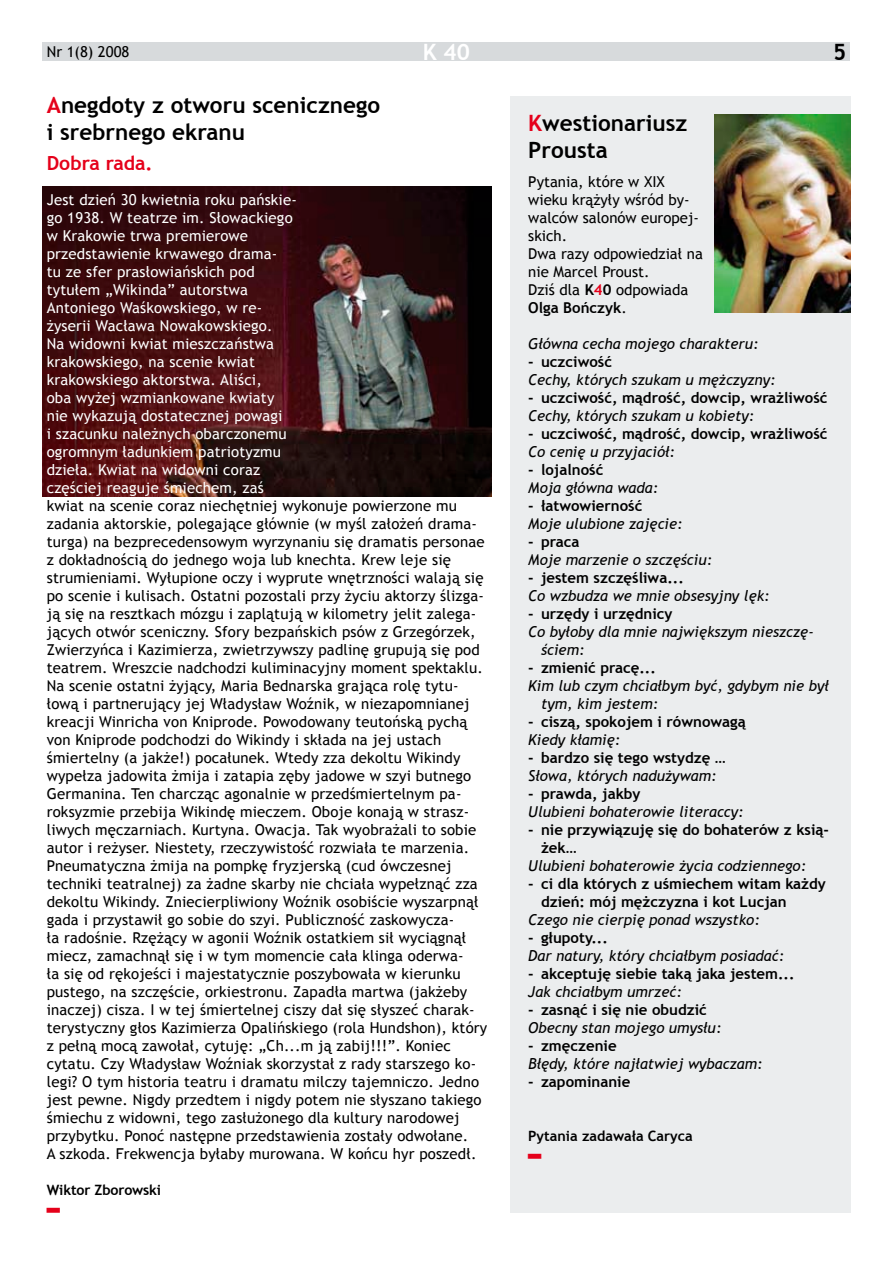
<style>
.page{position:relative;width:893px;height:1263px;background:#fff}
.page>*{position:absolute;margin:0;border:0;box-sizing:border-box;transform-origin:0 0}
.t1{font:700 45px "Trebuchet MS";color:#e5001a;scale:.5 1}
.t2{font:700 22.5px/27px "Trebuchet MS";color:#000}
.t3{font:700 22.5px "Trebuchet MS";color:#fff}
.t4{font:700 19.5px "Trebuchet MS";color:#e5001a}
.t5{font:15px/18px "Trebuchet MS";letter-spacing:.01em;color:#000}
.t6{font:italic 15px/18px "Trebuchet MS";color:#000}
.t7{font:15px/18px "Trebuchet MS";letter-spacing:.01em;color:#fff}
.t8{font:700 15px/18px "Trebuchet MS";color:#000}
.t9{font:700 14.25px "Trebuchet MS";color:#000}
.s1{color:#e5001a}
.s2{font-weight:700}
.s3{font-weight:700;color:#e5001a}
</style>
<div class="page">
<div style="left:43px;top:43px;width:807px;height:18px;background:#d7dadc"></div>
<img style="left:43px;top:187px;width:448px;height:309px">
<div style="left:510px;top:97px;width:340px;height:1116px;background:#ebedee"></div>
<img style="left:714px;top:115px;width:136px;height:198px">
<p class="t5" style="left:47px;top:43px;width:84px">Nr 1(8) 2008</p>
<h2 class="t3" style="left:423px;top:38px;width:49px">K 40</h2>
<h2 class="t2" style="left:47px;top:92px;width:335px"><span class="s1">A</span>negdoty z otworu scenicznego i srebrnego ekranu</h2>
<h3 class="t4" style="left:47px;top:150px;width:107px">Dobra rada.</h3>
<p class="t7" style="left:47px;top:190px;width:252px">Jest dzień 30 kwietnia roku pańskie&shy;go 1938. W teatrze im. Słowackiego w Krakowie trwa premierowe przedstawienie krwawego drama-<br>tu ze sfer prasłowiańskich pod tytułem „Wikinda” autorstwa<br>Antoniego Waśkowskiego, w re&shy;żyserii Wacława Nowakowskiego.<br>Na widowni kwiat mieszczaństwa krakowskiego, na scenie kwiat krakowskiego aktorstwa. Aliści,<br>oba wyżej wzmiankowane kwiaty nie wykazują dostatecznej powagi<br>i szacunku należnych obarczonemu ogromnym ładunkiem patriotyzmu dzieła. Kwiat na widowni coraz częściej reaguje śmiechem, zaś</p>
<p class="t5" style="left:47px;top:496px;width:442px">kwiat na scenie coraz niechętniej wykonuje powierzone mu zadania aktorskie, polegające głównie (w myśl założeń drama&shy;turga) na bezprecedensowym wyrzynaniu się dramatis personae z dokładnością do jednego woja lub knechta. Krew leje się strumieniami. Wyłupione oczy i wyprute wnętrzności walają się po scenie i kulisach. Ostatni pozostali przy życiu aktorzy ślizga&shy;ją się na resztkach mózgu i zaplątują w kilometry jelit zalega&shy;jących otwór sceniczny. Sfory bezpańskich psów z Grzegórzek, Zwierzyńca i Kazimierza, zwietrzywszy padlinę grupują się pod teatrem. Wreszcie nadchodzi kuliminacyjny moment spektaklu.<br>Na scenie ostatni żyjący, Maria Bednarska grająca rolę tytu&shy;łową i partnerujący jej Władysław Woźnik, w niezapomnianej kreacji Winricha von Kniprode. Powodowany teutońską pychą von Kniprode podchodzi do Wikindy i składa na jej ustach śmiertelny (a jakże!) pocałunek. Wtedy zza dekoltu Wikindy wypełza jadowita żmija i zatapia zęby jadowe w szyi butnego Germanina. Ten charcząc agonalnie w przedśmiertelnym pa&shy;roksyzmie przebija Wikindę mieczem. Oboje konają w strasz&shy;liwych męczarniach. Kurtyna. Owacja. Tak wyobrażali to sobie autor i reżyser. Niestety, rzeczywistość rozwiała te marzenia.<br>Pneumatyczna żmija na pompkę fryzjerską (cud ówczesnej techniki teatralnej) za żadne skarby nie chciała wypełznąć zza dekoltu Wikindy. Zniecierpliwiony Woźnik osobiście wyszarpnął gada i przystawił go sobie do szyi. Publiczność zaskowycza-<br>ła radośnie. Rzężący w agonii Woźnik ostatkiem sił wyciągnął miecz, zamachnął się i w tym momencie cała klinga oderwa-<br>ła się od rękojeści i majestatycznie poszybowała w kierunku pustego, na szczęście, orkiestronu. Zapadła martwa (jakżeby inaczej) cisza. I w tej śmiertelnej ciszy dał się słyszeć charak&shy;terystyczny głos Kazimierza Opalińskiego (rola Hundshon), który z pełną mocą zawołał, cytuję: „Ch...m ją zabij!!!”. Koniec cytatu. Czy Władysław Woźniak skorzystał z rady starszego ko&shy;legi? O tym historia teatru i dramatu milczy tajemniczo. Jedno jest pewne. Nigdy przedtem i nigdy potem nie słyszano takiego śmiechu z widowni, tego zasłużonego dla kultury narodowej przybytku. Ponoć następne przedstawienia zostały odwołane.<br>A szkoda. Frekwencja byłaby murowana. W końcu hyr poszedł.</p>
<p class="t9" style="left:47px;top:1181px;width:116px">Wiktor Zborowski</p>
<h1 class="t1" style="left:47px;top:1161px;width:28px">_</h1>
<h2 class="t2" style="left:528px;top:110px;width:160px"><span class="s1">K</span>westionariusz<br>Prousta</h2>
<p class="t5" style="left:528px;top:172px;width:176px">Pytania, które w XIX wieku krążyły wśród by&shy;walców salonów europej&shy;skich.<br>Dwa razy odpowiedział na nie Marcel Proust.<br>Dziś dla <span class="s2">K</span><span class="s3">4</span><span class="s2">0</span> odpowiada<br><span class="s2">Olga Bończyk</span>.</p>
<p class="t6" style="left:528px;top:334px;width:232px">Główna cecha mojego charakteru:</p>
<p class="t8" style="left:528px;top:352px;width:85px">- uczciwość</p>
<p class="t6" style="left:528px;top:370px;width:249px">Cechy, których szukam u mężczyzny:</p>
<p class="t8" style="left:528px;top:388px;width:301px">- uczciwość, mądrość, dowcip, wrażliwość</p>
<p class="t6" style="left:528px;top:406px;width:227px">Cechy, których szukam u kobiety:</p>
<p class="t8" style="left:528px;top:424px;width:301px">- uczciwość, mądrość, dowcip, wrażliwość</p>
<p class="t6" style="left:528px;top:442px;width:148px">Co cenię u przyjaciół:</p>
<p class="t8" style="left:528px;top:460px;width:77px">- lojalność</p>
<p class="t6" style="left:528px;top:478px;width:131px">Moja główna wada:</p>
<p class="t8" style="left:528px;top:496px;width:116px">- łatwowierność</p>
<p class="t6" style="left:528px;top:514px;width:156px">Moje ulubione zajęcie:</p>
<p class="t8" style="left:528px;top:532px;width:53px">- praca</p>
<p class="t6" style="left:528px;top:550px;width:185px">Moje marzenie o szczęściu:</p>
<p class="t8" style="left:528px;top:568px;width:157px">- jestem szczęśliwa...</p>
<p class="t6" style="left:528px;top:586px;width:243px">Co wzbudza we mnie obsesyjny lęk:</p>
<p class="t8" style="left:528px;top:604px;width:146px">- urzędy i urzędnicy</p>
<p class="t6" style="left:541px;top:622px;width:274px;text-indent:-13px">Co byłoby dla mnie największym nieszczę&shy;ściem:</p>
<p class="t8" style="left:528px;top:658px;width:129px">- zmienić pracę...</p>
<p class="t6" style="left:541px;top:676px;width:289px;text-indent:-13px">Kim lub czym chciałbym być, gdybym nie był tym, kim jestem:</p>
<p class="t8" style="left:528px;top:712px;width:219px">- ciszą, spokojem i równowagą</p>
<p class="t6" style="left:528px;top:730px;width:94px">Kiedy kłamię:</p>
<p class="t8" style="left:528px;top:748px;width:199px">- bardzo się tego wstydzę …</p>
<p class="t6" style="left:528px;top:766px;width:190px">Słowa, których nadużywam:</p>
<p class="t8" style="left:528px;top:784px;width:114px">- prawda, jakby</p>
<p class="t6" style="left:528px;top:802px;width:217px">Ulubieni bohaterowie literaccy:</p>
<p class="t8" style="left:541px;top:820px;width:289px;text-indent:-13px">- nie przywiązuję się do bohaterów z ksią&shy;żek…</p>
<p class="t6" style="left:528px;top:856px;width:279px">Ulubieni bohaterowie życia codziennego:</p>
<p class="t8" style="left:541px;top:874px;width:286px;text-indent:-13px">- ci dla których z uśmiechem witam każdy dzień: mój mężczyzna i kot Lucjan</p>
<p class="t6" style="left:528px;top:910px;width:233px">Czego nie cierpię ponad wszystko:</p>
<p class="t8" style="left:528px;top:928px;width:81px">- głupoty...</p>
<p class="t6" style="left:528px;top:946px;width:257px">Dar natury, który chciałbym posiadać:</p>
<p class="t8" style="left:528px;top:964px;width:268px">- akceptuję siebie taką jaka jestem...</p>
<p class="t6" style="left:528px;top:982px;width:155px">Jak chciałbym umrzeć:</p>
<p class="t8" style="left:528px;top:1000px;width:180px">- zasnąć i się nie obudzić</p>
<p class="t6" style="left:528px;top:1018px;width:195px">Obecny stan mojego umysłu:</p>
<p class="t8" style="left:528px;top:1036px;width:90px">- zmęczenie</p>
<p class="t6" style="left:528px;top:1054px;width:236px">Błędy, które najłatwiej wybaczam:</p>
<p class="t8" style="left:528px;top:1072px;width:104px">- zapominanie</p>
<p class="t9" style="left:528px;top:1127px;width:166px">Pytania zadawała Caryca</p>
<h1 class="t1" style="left:528px;top:1107px;width:28px">_</h1>
</div>
